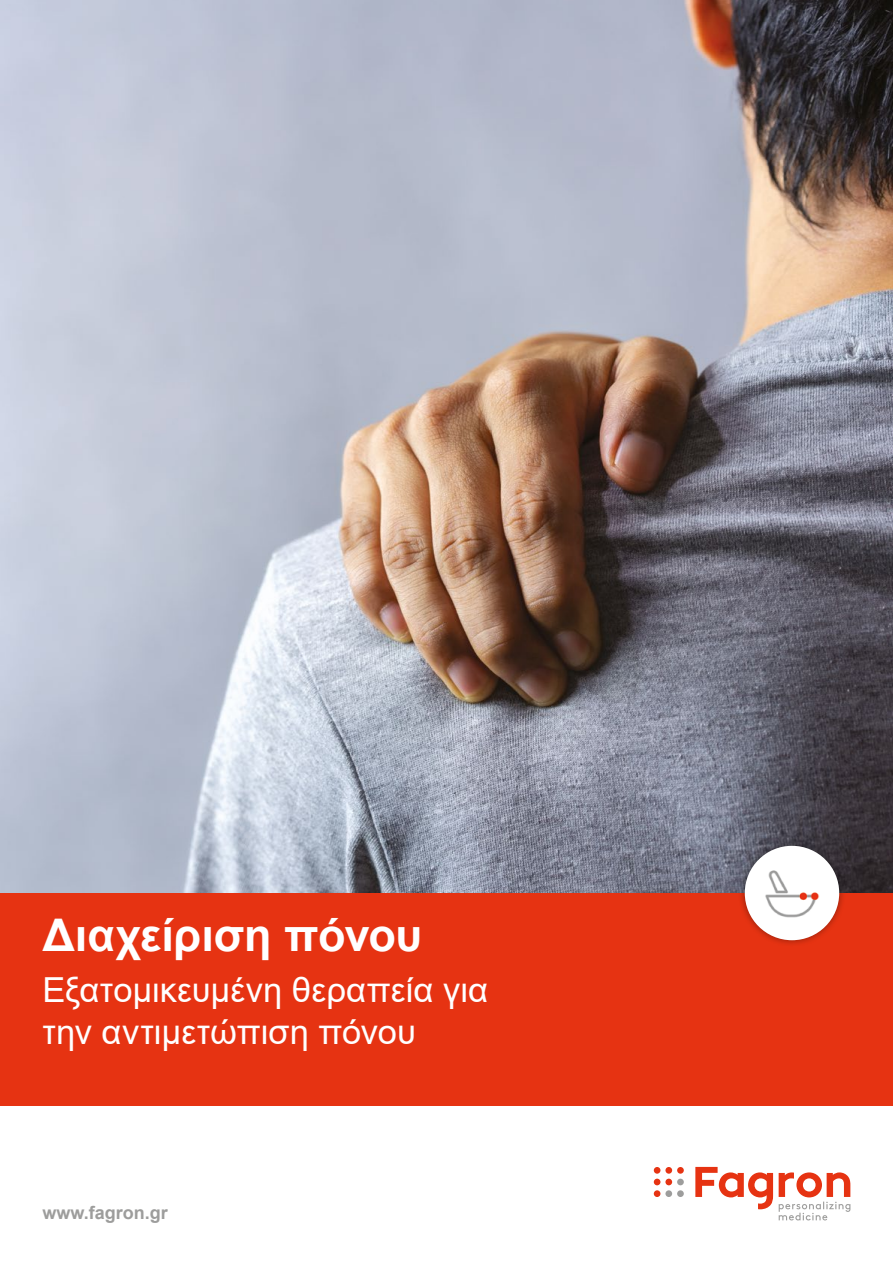
<style>
.page{position:relative;width:893px;height:1263px;background:#fff}
.page>*{position:absolute;margin:0;border:0;box-sizing:border-box;transform-origin:0 0}
.t1{font:700 45px "Arial";letter-spacing:-.005em;color:#fff}
.t2{font:34.5px/41.4px "Arial";color:#fff}
.t3{font:700 18px "Arial";color:#9d9d9c}
</style>
<div class="page">
<img style="left:0;top:0;width:893px;height:893px">
<div style="left:0;top:893px;width:893px;height:213px;background:#e63312"></div>
<div style="left:677px;top:1190px;width:7px;height:7px;background:#9d9d9c;border-radius:50%"></div>
<div style="left:654px;top:1190px;width:6px;height:7px;background:#e63312;border-radius:50%"></div>
<div style="left:665px;top:1190px;width:7px;height:7px;background:#9d9d9c;border-radius:50%"></div>
<div style="left:677px;top:1167px;width:7px;height:7px;background:#e63312;border-radius:50%"></div>
<div style="left:654px;top:1167px;width:6px;height:7px;background:#e63312;border-radius:50%"></div>
<div style="left:665px;top:1167px;width:7px;height:7px;background:#e63312;border-radius:50%"></div>
<div style="left:677px;top:1179px;width:7px;height:6px;background:#9d9d9c;border-radius:50%"></div>
<svg style="left:654px;top:1179px;width:6px;height:6px"></svg>
<div style="left:665px;top:1179px;width:7px;height:6px;background:#e63312;border-radius:50%"></div>
<svg style="left:695px;top:1167px;width:78px;height:42px"></svg>
<svg style="left:779px;top:1172px;width:71px;height:48px"></svg>
<div style="left:738px;top:839px;width:108px;height:108px;background:#000;opacity:.4"></div>
<div style="left:745px;top:846px;width:94px;height:94px;background:#fff;border-radius:50%"></div>
<img style="left:765px;top:870px;width:54px;height:47px">
<h1 class="t1" style="left:43px;top:904px;width:381px">Διαχείριση πόνου</h1>
<p class="t2" style="left:43px;top:969px;width:447px">Εξατομικευμένη θεραπεία για την αντιμετώπιση πόνου</p>
<p class="t3" style="left:43px;top:1200px;width:127px">www.fagron.gr</p>
</div>
